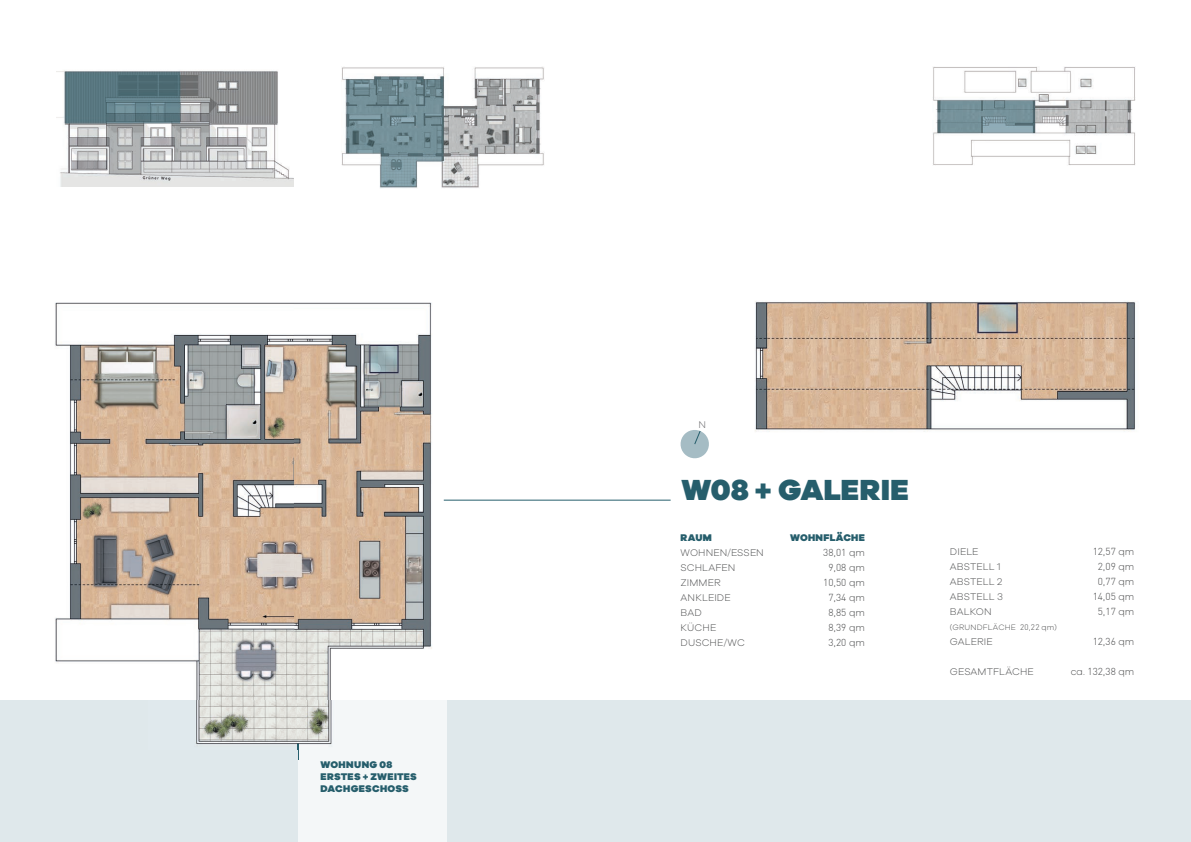
<style>
.page{position:relative;width:1191px;height:842px;background:#fff}
.page>*{position:absolute;margin:0;border:0;box-sizing:border-box;transform-origin:0 0}
.t1{font:900 30px "Galano Grotesque";letter-spacing:.005em;color:#265e6c}
.t2{font:300 10px "Galano Grotesque";letter-spacing:.01em;color:#4b4c4d}
.t3{font:300 10px "DIN";color:#4b4c4d}
.t4{font:900 10px/12px "Galano Grotesque";letter-spacing:.03em;color:#265e6c}
.t5{font:300 10px "Galano Grotesque";color:#636366}
.t6{font:300 8px "Galano Grotesque";letter-spacing:.02em;color:#4b4c4d}
.s1{font-family:"Galano Grotesque"}
.s2{font-family:"DIN"}
</style>
<div class="page">
<div style="left:0;top:700px;width:149px;height:142px;background:#dfe8eb"></div>
<div style="left:149px;top:700px;width:149px;height:142px;background:#dfe8eb"></div>
<div style="left:298px;top:700px;width:148px;height:142px;background:#f4f7f8"></div>
<div style="left:446px;top:700px;width:149px;height:142px;background:#dfe8eb"></div>
<hr style="left:298px;top:700px;width:1px;height:60px;background:#265e6c">
<img style="left:55px;top:302px;width:377px;height:398px">
<img style="left:196px;top:700px;width:136px;height:50px">
<img style="left:298px;top:700px;width:1px;height:50px">
<hr style="left:444px;top:500px;width:151px;height:1px;background:#265e6c">
<img style="left:57px;top:70px;width:237px;height:117px">
<img style="left:341px;top:67px;width:203px;height:121px">
<div style="left:595px;top:700px;width:155px;height:142px;background:#dfe8eb"></div>
<div style="left:750px;top:700px;width:149px;height:142px;background:#dfe8eb"></div>
<div style="left:899px;top:700px;width:148px;height:142px;background:#dfe8eb"></div>
<div style="left:1047px;top:700px;width:144px;height:142px;background:#dfe8eb"></div>
<img style="left:755px;top:301px;width:381px;height:131px">
<hr style="left:595px;top:500px;width:75px;height:1px;background:#265e6c">
<img style="left:933px;top:67px;width:202px;height:98px">
<svg style="left:680px;top:430px;width:29px;height:29px"></svg>
<p class="t4" style="left:320px;top:758px;width:98px">WOHNUNG 08<br>ERSTES + ZWEITES<br>DACHGESCHOSS</p>
<p class="t5" style="left:698px;top:419px;width:9px">N</p>
<h1 class="t1" style="left:681px;top:471px;width:229px">W08 + GALERIE</h1>
<p class="t4" style="left:680px;top:531px;width:33px">RAUM</p>
<p class="t4" style="left:790px;top:531px;width:76px">WOHNFLÄCHE</p>
<p class="t2" style="left:680px;top:546px;width:85px">WOHNEN/ESSEN</p>
<p class="t3" style="left:823px;top:546px;width:43px">38,01 <span class="s1">qm</span></p>
<p class="t2" style="left:680px;top:561px;width:56px">SCHLAFEN</p>
<p class="t3" style="left:828px;top:561px;width:38px">9,08 <span class="s1">qm</span></p>
<p class="t2" style="left:680px;top:576px;width:42px">ZIMMER</p>
<p class="t3" style="left:823px;top:576px;width:43px">10,50 <span class="s1">qm</span></p>
<p class="t2" style="left:680px;top:591px;width:52px">ANKLEIDE</p>
<p class="t3" style="left:828px;top:591px;width:38px">7,34 <span class="s1">qm</span></p>
<p class="t2" style="left:680px;top:606px;width:23px">BAD</p>
<p class="t3" style="left:828px;top:606px;width:38px">8,85 <span class="s1">qm</span></p>
<p class="t2" style="left:680px;top:621px;width:37px">KÜCHE</p>
<p class="t3" style="left:828px;top:621px;width:38px">8,39 <span class="s1">qm</span></p>
<p class="t2" style="left:680px;top:636px;width:66px">DUSCHE/WC</p>
<p class="t3" style="left:828px;top:636px;width:38px">3,20 <span class="s1">qm</span></p>
<p class="t2" style="left:950px;top:546px;width:30px">DIELE</p>
<p class="t3" style="left:1092px;top:546px;width:43px">12,57 <span class="s1">qm</span></p>
<p class="t2" style="left:950px;top:561px;width:52px">ABSTELL 1</p>
<p class="t3" style="left:1097px;top:561px;width:38px">2,09 <span class="s1">qm</span></p>
<p class="t2" style="left:950px;top:576px;width:54px">ABSTELL 2</p>
<p class="t3" style="left:1097px;top:576px;width:38px">0,77 <span class="s1">qm</span></p>
<p class="t2" style="left:950px;top:591px;width:55px">ABSTELL 3</p>
<p class="t3" style="left:1092px;top:591px;width:43px">14,05 <span class="s1">qm</span></p>
<p class="t2" style="left:950px;top:606px;width:43px">BALKON</p>
<p class="t3" style="left:1097px;top:606px;width:38px">5,17 <span class="s1">qm</span></p>
<p class="t6" style="left:950px;top:623px;width:108px">(GRUNDFLÄCHE <span class="s2">20,22</span> qm)</p>
<p class="t2" style="left:950px;top:636px;width:44px">GALERIE</p>
<p class="t3" style="left:1092px;top:636px;width:43px">12,36 <span class="s1">qm</span></p>
<p class="t2" style="left:950px;top:666px;width:85px">GESAMTFLÄCHE</p>
<p class="t3" style="left:1070px;top:666px;width:65px"><span class="s1">ca.</span> 132,38 <span class="s1">qm</span></p>
</div>
